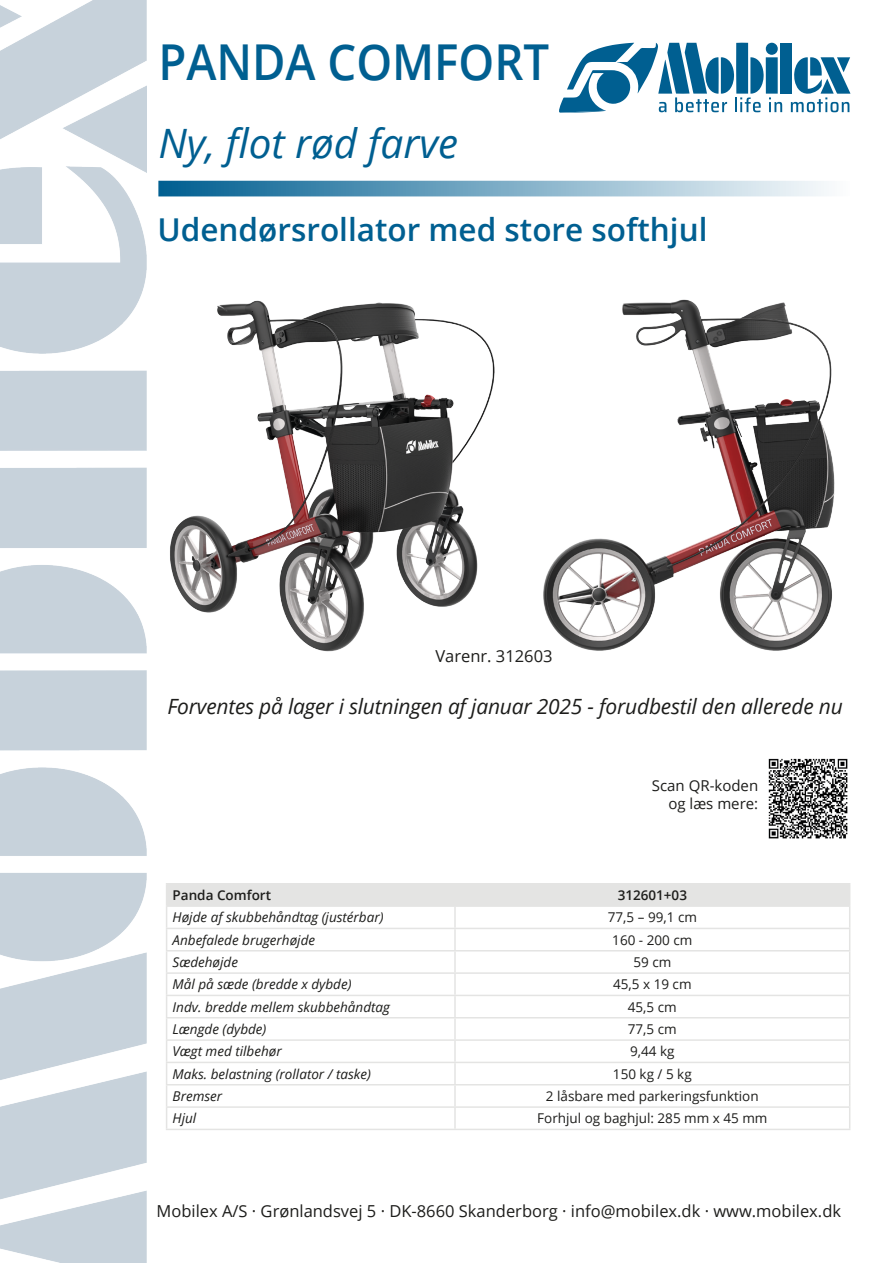
<style>
.page{position:relative;width:893px;height:1263px;background:#fff}
.page>*{position:absolute;margin:0;border:0;box-sizing:border-box;transform-origin:0 0}
.t1{font:600 49.5px "Open Sans";color:#005f91;scale:.92 1}
.t2{font:italic 40.5px "Open Sans";color:#005f91}
.t3{font:600 31.5px "Open Sans";color:#005f91}
.t4{font:italic 21px "Open Sans";letter-spacing:-.01em;color:#1d1d1b}
.t5{font:16.5px "Open Sans";color:#1d1d1b}
.t6{font:15px/18px "Open Sans";color:#1d1d1b;text-align:right}
.Tabeltekst_italic_venstre{font:italic 13.5px "Open Sans";color:#1d1d1b}
.Tabeltekst_centreret{font:13.5px "Open Sans";color:#1d1d1b}
.overskrift_venstre{font:600 13.5px "Open Sans";color:#1d1d1b}
.Overskrift_centreret{font:600 13.5px "Open Sans";color:#1d1d1b}
</style>
<div class="page">
<img style="left:0;top:0;width:146px;height:1263px">
<div style="left:780px;top:43px;width:12px;height:51px;background:#005f91"></div>
<svg style="left:559px;top:43px;width:223px;height:70px"></svg>
<svg style="left:791px;top:57px;width:59px;height:55px"></svg>
<svg style="left:158px;top:181px;width:669px;height:15px"></svg>
<img style="left:170px;top:300px;width:325px;height:352px">
<img style="left:543px;top:299px;width:292px;height:352px">
<img style="left:768px;top:758px;width:80px;height:81px">
<hr style="left:166px;top:883px;width:289px;height:1px;background:#e4e4e3">
<hr style="left:455px;top:883px;width:395px;height:1px;background:#e4e4e3">
<svg style="left:166px;top:884px;width:684px;height:245px"></svg>
<hr style="left:166px;top:1129px;width:289px;height:1px;background:#e4e4e3">
<hr style="left:455px;top:1129px;width:395px;height:1px;background:#e4e4e3">
<p class="t1" style="left:158px;top:28px;width:426px">PANDA COMFORT</p>
<p class="t2" style="left:158px;top:116px;width:301px">Ny, flot rød farve</p>
<p class="t3" style="left:157px;top:208px;width:551px">Udendørsrollator med store softhjul</p>
<p class="t5" style="left:435px;top:644px;width:119px">Varenr. 312603</p>
<p class="t4" style="left:168px;top:692px;width:677px">Forventes på lager i slutningen af januar 2025 - forudbestil den allerede nu</p>
<p class="t6" style="left:652px;top:776px;width:108px">Scan QR-koden og læs mere:</p>
<p class="overskrift_venstre" style="left:173px;top:886px;width:100px">Panda Comfort</p>
<p class="Overskrift_centreret" style="left:618px;top:886px;width:71px">312601+03</p>
<p class="Tabeltekst_italic_venstre" style="left:173px;top:908px;width:212px">Højde af skubbehåndtag (justérbar)</p>
<p class="Tabeltekst_centreret" style="left:608px;top:908px;width:91px">77,5 – 99,1 cm</p>
<p class="Tabeltekst_italic_venstre" style="left:173px;top:930px;width:144px">Anbefalede brugerhøjde</p>
<p class="Tabeltekst_centreret" style="left:612px;top:930px;width:82px">160 - 200 cm</p>
<p class="Tabeltekst_italic_venstre" style="left:173px;top:953px;width:67px">Sædehøjde</p>
<p class="Tabeltekst_centreret" style="left:633px;top:953px;width:39px">59 cm</p>
<p class="Tabeltekst_italic_venstre" style="left:173px;top:975px;width:180px">Mål på sæde (bredde x dybde)</p>
<p class="Tabeltekst_centreret" style="left:613px;top:975px;width:80px">45,5 x 19 cm</p>
<p class="Tabeltekst_italic_venstre" style="left:173px;top:997px;width:219px">Indv. bredde mellem skubbehåndtag</p>
<p class="Tabeltekst_centreret" style="left:628px;top:997px;width:50px">45,5 cm</p>
<p class="Tabeltekst_italic_venstre" style="left:173px;top:1020px;width:95px">Længde (dybde)</p>
<p class="Tabeltekst_centreret" style="left:628px;top:1020px;width:50px">77,5 cm</p>
<p class="Tabeltekst_italic_venstre" style="left:173px;top:1042px;width:111px">Vægt med tilbehør</p>
<p class="Tabeltekst_centreret" style="left:630px;top:1042px;width:46px">9,44 kg</p>
<p class="Tabeltekst_italic_venstre" style="left:173px;top:1064px;width:200px">Maks. belastning (rollator / taske)</p>
<p class="Tabeltekst_centreret" style="left:613px;top:1064px;width:80px">150 kg / 5 kg</p>
<p class="Tabeltekst_italic_venstre" style="left:173px;top:1087px;width:51px">Bremser</p>
<p class="Tabeltekst_centreret" style="left:546px;top:1087px;width:214px">2 låsbare med parkeringsfunktion</p>
<p class="Tabeltekst_italic_venstre" style="left:173px;top:1109px;width:25px">Hjul</p>
<p class="Tabeltekst_centreret" style="left:537px;top:1109px;width:232px">Forhjul og baghjul: 285 mm x 45 mm</p>
<p class="t5" style="left:157px;top:1200px;width:686px">Mobilex A/S · Grønlandsvej 5 · DK-8660 Skanderborg · info@mobilex.dk · www.mobilex.dk</p>
</div>
